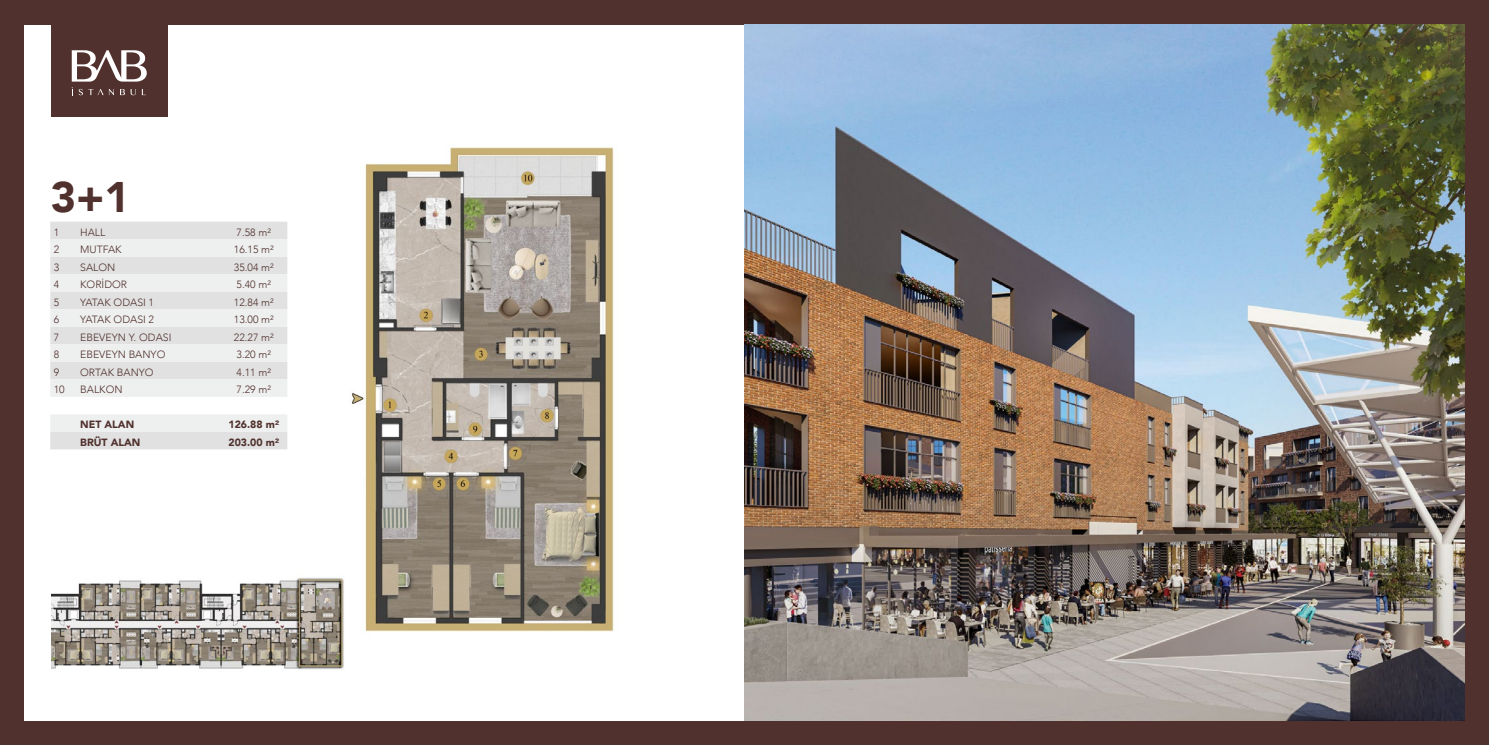
<style>
.page{position:relative;width:1489px;height:745px;background:#fff}
.page>*{position:absolute;margin:0;border:0;box-sizing:border-box;transform-origin:0 0}
.t1{font:900 42.61px "Avenir";color:#50312d}
.t2{font:300 10.5px "Avenir";color:#50312d}
.t3{font:900 10.5px "Avenir";color:#50312d}
</style>
<div class="page">
<div style="left:0;top:0;width:1488px;height:744px;background:#50312d"></div>
<div style="left:25px;top:25px;width:1438px;height:694px;background:#fff"></div>
<div style="left:51px;top:0;width:116px;height:117px;background:#50312d"></div>
<svg style="left:120px;top:89px;width:5px;height:6px"></svg>
<svg style="left:131px;top:89px;width:5px;height:6px"></svg>
<svg style="left:72px;top:50px;width:75px;height:31px"></svg>
<svg style="left:79px;top:89px;width:35px;height:6px"></svg>
<div style="left:50px;top:221px;width:237px;height:228px;background:#e1e1e2"></div>
<svg style="left:50px;top:239px;width:237px;height:192px;background:#ebebeb"></svg>
<img style="left:351px;top:147px;width:263px;height:485px">
<img style="left:744px;top:25px;width:719px;height:694px">
<img style="left:51px;top:562px;width:301px;height:108px">
<h1 class="t1" style="left:51px;top:161px;width:80px">3+1</h1>
<p class="t2" style="left:54px;top:226px;width:7px">1</p>
<p class="t2" style="left:80px;top:226px;width:27px">HALL</p>
<p class="t2" style="left:237px;top:226px;width:36px">7.58 m²</p>
<p class="t2" style="left:54px;top:243px;width:7px">2</p>
<p class="t2" style="left:80px;top:243px;width:43px">MUTFAK</p>
<p class="t2" style="left:234px;top:243px;width:41px">16.15 m²</p>
<p class="t2" style="left:54px;top:261px;width:7px">3</p>
<p class="t2" style="left:80px;top:261px;width:37px">SALON</p>
<p class="t2" style="left:234px;top:261px;width:41px">35.04 m²</p>
<p class="t2" style="left:54px;top:278px;width:7px">4</p>
<p class="t2" style="left:80px;top:278px;width:48px">KORİDOR</p>
<p class="t2" style="left:237px;top:278px;width:36px">5.40 m²</p>
<p class="t2" style="left:54px;top:296px;width:7px">5</p>
<p class="t2" style="left:80px;top:296px;width:75px">YATAK ODASI 1</p>
<p class="t2" style="left:234px;top:296px;width:41px">12.84 m²</p>
<p class="t2" style="left:54px;top:313px;width:7px">6</p>
<p class="t2" style="left:80px;top:313px;width:75px">YATAK ODASI 2</p>
<p class="t2" style="left:234px;top:313px;width:41px">13.00 m²</p>
<p class="t2" style="left:54px;top:331px;width:7px">7</p>
<p class="t2" style="left:80px;top:331px;width:93px">EBEVEYN Y. ODASI</p>
<p class="t2" style="left:234px;top:331px;width:41px">22.27 m²</p>
<p class="t2" style="left:54px;top:348px;width:7px">8</p>
<p class="t2" style="left:80px;top:348px;width:87px">EBEVEYN BANYO</p>
<p class="t2" style="left:237px;top:348px;width:36px">3.20 m²</p>
<p class="t2" style="left:54px;top:366px;width:7px">9</p>
<p class="t2" style="left:80px;top:366px;width:75px">ORTAK BANYO</p>
<p class="t2" style="left:237px;top:366px;width:36px">4.11 m²</p>
<p class="t2" style="left:54px;top:383px;width:12px">10</p>
<p class="t2" style="left:80px;top:383px;width:44px">BALKON</p>
<p class="t2" style="left:237px;top:383px;width:36px">7.29 m²</p>
<p class="t3" style="left:80px;top:415px;width:56px">NET ALAN</p>
<p class="t3" style="left:228px;top:415px;width:52px">126.88 m²</p>
<p class="t3" style="left:80px;top:433px;width:62px">BRÜT ALAN</p>
<p class="t3" style="left:228px;top:433px;width:52px">203.00 m²</p>
</div>
